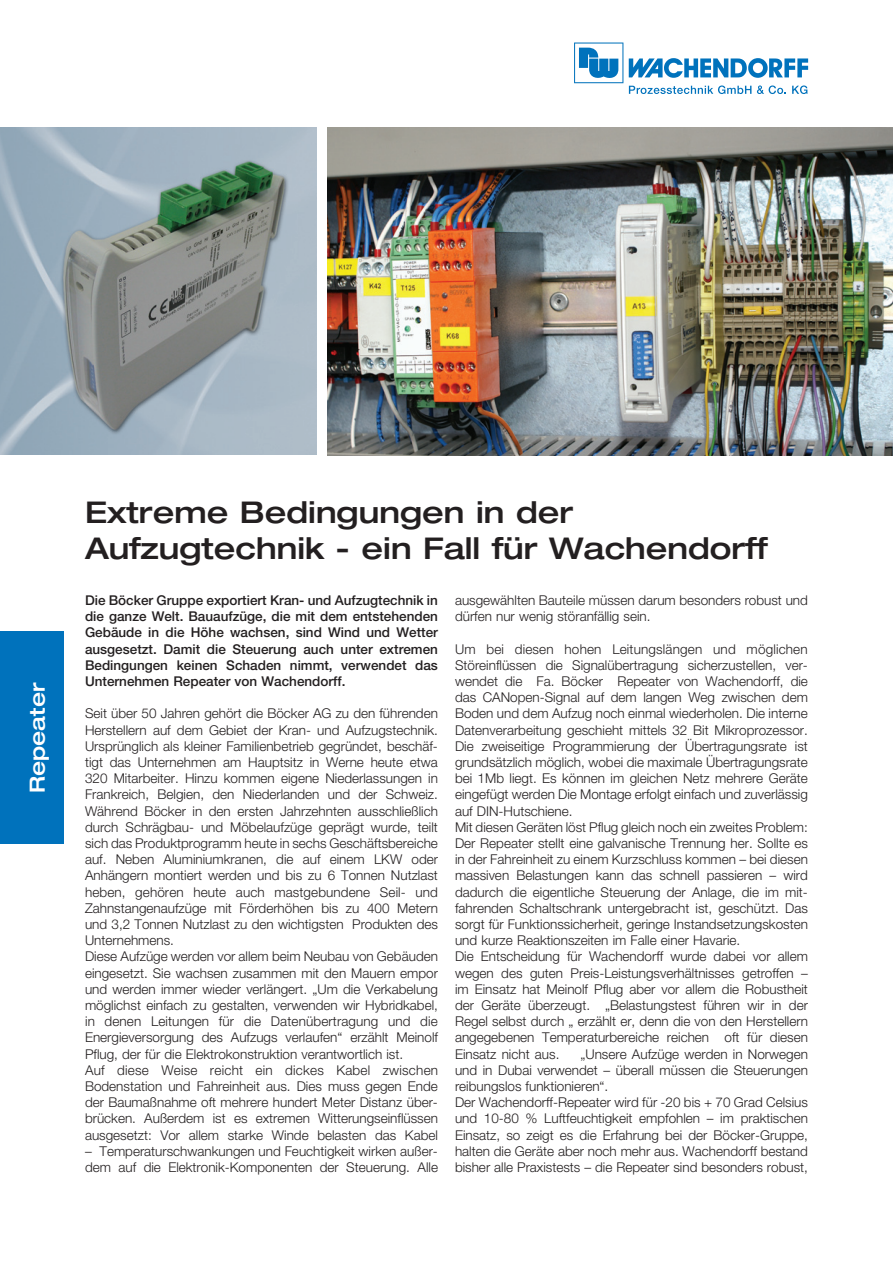
<style>
.page{position:relative;width:893px;height:1263px;background:#fff}
.page>*{position:absolute;margin:0;border:0;box-sizing:border-box;transform-origin:0 0}
.t1{font:500 expanded 30px/36px "Helvetica Neue LT Pro";color:#231f20}
.t2{font:500 expanded 21px "Helvetica Neue LT Pro";color:#fff}
.t3{font:300 13.5px/16.2px "Helvetica Neue LT Pro";color:#231f20;text-align:justify}
.t4{font:500 13.5px/16.2px "Helvetica Neue LT Pro";color:#231f20;text-align:justify}
</style>
<div class="page">
<img style="left:327px;top:128px;width:566px;height:327px">
<svg style="left:629px;top:58px;width:179px;height:20px"></svg>
<svg style="left:574px;top:43px;width:49px;height:40px"></svg>
<svg style="left:629px;top:85px;width:122px;height:9px"></svg>
<svg style="left:757px;top:85px;width:29px;height:9px"></svg>
<svg style="left:792px;top:85px;width:15px;height:9px"></svg>
<img style="left:0;top:128px;width:317px;height:327px">
<div style="left:0;top:631px;width:64px;height:213px;background:#0072bc"></div>
<p class="t2" style="left:24px;top:793px;width:112px;rotate:-90deg">Repeater</p>
<p class="t1" style="left:85px;top:494px;width:684px">Extreme Bedingungen in der<br>Aufzugtechnik - ein Fall für Wachendorff</p>
<p class="t4" style="left:85px;top:592px;width:354px">Die Böcker Gruppe exportiert Kran- und Aufzugtechnik in die ganze Welt. Bauaufzüge, die mit dem entstehenden Gebäude in die Höhe wachsen, sind Wind und Wetter ausgesetzt. Damit die Steuerung auch unter extremen Bedingungen keinen Schaden nimmt, verwendet das Unternehmen Repeater von Wachendorff.</p>
<p class="t3" style="left:85px;top:705px;width:354px">Seit über 50 Jahren gehört die Böcker AG zu den führenden Herstellern auf dem Gebiet der Kran- und Aufzugstechnik.<br>Ursprünglich als kleiner Familienbetrieb gegründet, beschäf&shy;tigt das Unternehmen am Hauptsitz in Werne heute etwa 320 Mitarbeiter. Hinzu kommen eigene Niederlassungen in Frankreich, Belgien, den Niederlanden und der Schweiz.<br>Während Böcker in den ersten Jahrzehnten ausschließlich durch Schrägbau- und Möbelaufzüge geprägt wurde, teilt sich das Produktprogramm heute in sechs Geschäftsbereiche auf. Neben Aluminiumkranen, die auf einem LKW oder Anhängern montiert werden und bis zu 6 Tonnen Nutzlast heben, gehören heute auch mastgebundene Seil- und Zahnstangenaufzüge mit Förderhöhen bis zu 400 Metern und 3,2 Tonnen Nutzlast zu den wichtigsten Produkten des Unternehmens.</p>
<p class="t3" style="left:85px;top:948px;width:354px">Diese Aufzüge werden vor allem beim Neubau von Gebäuden eingesetzt. Sie wachsen zusammen mit den Mauern empor und werden immer wieder verlängert. „Um die Verkabelung möglichst einfach zu gestalten, verwenden wir Hybridkabel, in denen Leitungen für die Datenübertragung und die Energieversorgung des Aufzugs verlaufen“ erzählt Meinolf Pflug, der für die Elektrokonstruktion verantwortlich ist.</p>
<p class="t3" style="left:85px;top:1062px;width:355px">Auf diese Weise reicht ein dickes Kabel zwischen Bodenstation und Fahreinheit aus. Dies muss gegen Ende der Baumaßnahme oft mehrere hundert Meter Distanz über&shy;brücken. Außerdem ist es extremen Witterungseinflüssen ausgesetzt: Vor allem starke Winde belasten das Kabel</p>
<p class="t3" style="left:85px;top:1143px;width:354px">– Temperaturschwankungen und Feuchtigkeit wirken außer&shy;dem auf die Elektronik-Komponenten der Steuerung. Alle</p>
<p class="t3" style="left:455px;top:592px;width:354px">ausgewählten Bauteile müssen darum besonders robust und dürfen nur wenig störanfällig sein.</p>
<p class="t3" style="left:455px;top:640px;width:354px">Um bei diesen hohen Leitungslängen und möglichen Störeinflüssen die Signalübertragung sicherzustellen, ver&shy;wendet die Fa. Böcker Repeater von Wachendorff, die das CANopen-Signal auf dem langen Weg zwischen dem Boden und dem Aufzug noch einmal wiederholen. Die interne Datenverarbeitung geschieht mittels 32 Bit Mikroprozessor.<br>Die zweiseitige Programmierung der Übertragungsrate ist grundsätzlich möglich, wobei die maximale Übertragungsrate bei 1Mb liegt. Es können im gleichen Netz mehrere Geräte eingefügt werden Die Montage erfolgt einfach und zuverlässig auf DIN-Hutschiene.</p>
<p class="t3" style="left:455px;top:819px;width:354px">Mit diesen Geräten löst Pflug gleich noch ein zweites Problem:<br>Der Repeater stellt eine galvanische Trennung her. Sollte es in der Fahreinheit zu einem Kurzschluss kommen – bei diesen massiven Belastungen kann das schnell passieren – wird dadurch die eigentliche Steuerung der Anlage, die im mit&shy;fahrenden Schaltschrank untergebracht ist, geschützt. Das sorgt für Funktionssicherheit, geringe Instandsetzungskosten und kurze Reaktionszeiten im Falle einer Havarie.</p>
<p class="t3" style="left:455px;top:948px;width:354px">Die Entscheidung für Wachendorff wurde dabei vor allem wegen des guten Preis-Leistungsverhältnisses getroffen – im Einsatz hat Meinolf Pflug aber vor allem die Robustheit der Geräte überzeugt. „Belastungstest führen wir in der Regel selbst durch „ erzählt er, denn die von den Herstellern angegebenen Temperaturbereiche reichen oft für diesen Einsatz nicht aus.</p>
<p class="t3" style="left:455px;top:1045px;width:354px;text-indent:125px">„Unsere Aufzüge werden in Norwegen und in Dubai verwendet – überall müssen die Steuerungen reibungslos funktionieren“.</p>
<p class="t3" style="left:455px;top:1094px;width:354px">Der Wachendorff-Repeater wird für -20 bis + 70 Grad Celsius und 10-80 % Luftfeuchtigkeit empfohlen – im praktischen Einsatz, so zeigt es die Erfahrung bei der Böcker-Gruppe, halten die Geräte aber noch mehr aus. Wachendorff bestand bisher alle Praxistests – die Repeater sind besonders robust,</p>
</div>
